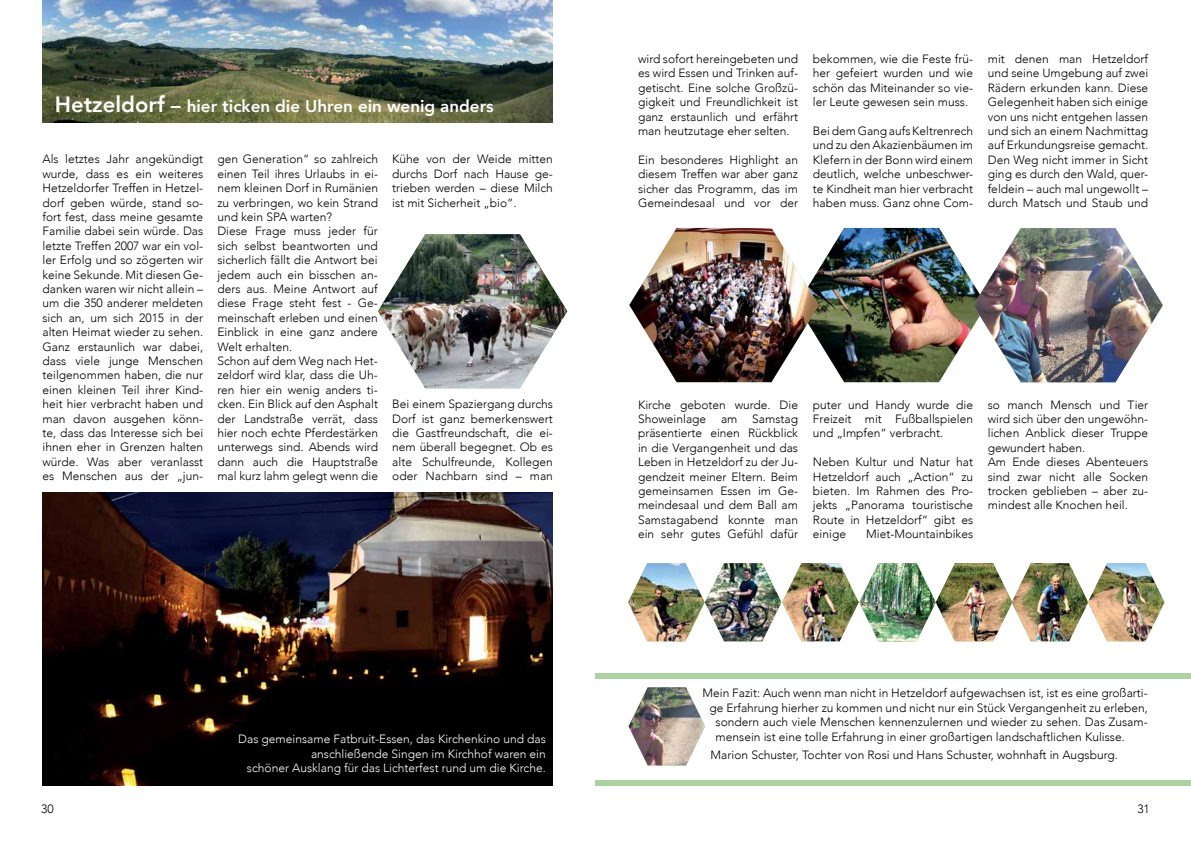
<style>
.page{position:relative;width:1191px;height:842px;background:#fff}
.page>*{position:absolute;margin:0;border:0;box-sizing:border-box;transform-origin:0 0}
.t1{font:800 17px "Avenir";color:#fff}
.t2{font:300 12px/14.4px "Avenir";color:#000;text-align:justify}
.t3{font:300 12px/14.4px "Avenir";color:#fff;text-align:right}
.s1{font-size:22px}
.s2{font-size:20px}
</style>
<div class="page">
<div style="left:595px;top:780px;width:596px;height:5px;background:#add2a2"></div>
<img style="left:43px;top:0;width:510px;height:122px">
<img style="left:43px;top:492px;width:510px;height:293px">
<img style="left:378px;top:234px;width:189px;height:154px">
<img style="left:629px;top:228px;width:344px;height:154px">
<img style="left:973px;top:228px;width:189px;height:154px">
<img style="left:628px;top:687px;width:77px;height:78px">
<img style="left:628px;top:563px;width:536px;height:78px">
<div style="left:595px;top:673px;width:596px;height:5px;background:#add2a2"></div>
<h1 class="t1" style="left:55px;top:93px;width:440px"><span class="s1">Hetzeldorf</span> <span class="s2">–</span> hier ticken die Uhren ein wenig anders</h1>
<p class="t2" style="left:43px;top:152px;width:162px">Als letztes Jahr angekündigt wurde, dass es ein weiteres Hetzeldorfer Treffen in Hetzel&shy;dorf geben würde, stand so&shy;fort fest, dass meine gesamte Familie dabei sein würde. Das letzte Treffen 2007 war ein vol&shy;ler Erfolg und so zögerten wir keine Sekunde. Mit diesen Ge&shy;danken waren wir nicht allein – um die 350 anderer meldeten sich an, um sich 2015 in der alten Heimat wieder zu sehen.<br>Ganz erstaunlich war dabei, dass viele junge Menschen teilgenommen haben, die nur einen kleinen Teil ihrer Kind&shy;heit hier verbracht haben und man davon ausgehen könn&shy;te, dass das Interesse sich bei ihnen eher in Grenzen halten würde. Was aber veranlasst es Menschen aus der „jun-</p>
<p class="t2" style="left:217px;top:152px;width:162px;text-align:left">gen Generation“ so zahlreich einen Teil ihres Urlaubs in ei&shy;nem kleinen Dorf in Rumänien zu verbringen, wo kein Strand und kein SPA warten?<br>Diese Frage muss jeder für sich selbst beantworten und sicherlich fällt die Antwort bei jedem auch ein bisschen an&shy;ders aus. Meine Antwort auf diese Frage steht fest - Ge&shy;meinschaft erleben und einen<br>Einblick in eine ganz andere<br>Welt erhalten.<br>Schon auf dem Weg nach Het&shy;zeldorf wird klar, dass die Uh&shy;ren hier ein wenig anders ti&shy;cken. Ein Blick auf den Asphalt der Landstraße verrät, dass hier noch echte Pferdestärken unterwegs sind. Abends wird dann auch die Hauptstraße mal kurz lahm gelegt wenn die</p>
<p class="t2" style="left:392px;top:152px;width:162px">Kühe von der Weide mitten durchs Dorf nach Hause ge&shy;trieben werden – diese Milch ist mit Sicherheit „bio“.</p>
<p class="t2" style="left:392px;top:397px;width:162px">Bei einem Spaziergang durchs Dorf ist ganz bemerkenswert die Gastfreundschaft, die ei&shy;nem überall begegnet. Ob es alte Schulfreunde, Kollegen oder Nachbarn sind – man</p>
<p class="t3" style="left:238px;top:732px;width:309px">Das gemeinsame Fatbruit-Essen, das Kirchenkino und das anschließende Singen im Kirchhof waren ein<br>schöner Ausklang für das Lichterfest rund um die Kirche.</p>
<p class="t2" style="left:638px;top:52px;width:162px">wird sofort hereingebeten und es wird Essen und Trinken auf&shy;getischt. Eine solche Großzü&shy;gigkeit und Freundlichkeit ist ganz erstaunlich und erfährt man heutzutage eher selten.</p>
<p class="t2" style="left:638px;top:153px;width:162px">Ein besonderes Highlight an diesem Treffen war aber ganz sicher das Programm, das im Gemeindesaal und vor der</p>
<p class="t2" style="left:813px;top:52px;width:162px">bekommen, wie die Feste frü&shy;her gefeiert wurden und wie schön das Miteinander so vie&shy;ler Leute gewesen sein muss.</p>
<p class="t2" style="left:813px;top:124px;width:162px">Bei dem Gang aufs Keltrenrech und zu den Akazienbäumen im Klefern in der Bonn wird einem deutlich, welche unbeschwer&shy;te Kindheit man hier verbracht haben muss. Ganz ohne Com-</p>
<p class="t2" style="left:987px;top:52px;width:162px">mit denen man Hetzeldorf und seine Umgebung auf zwei Rädern erkunden kann. Diese Gelegenheit haben sich einige von uns nicht entgehen lassen und sich an einem Nachmittag auf Erkundungsreise gemacht.<br>Den Weg nicht immer in Sicht ging es durch den Wald, quer&shy;feldein – auch mal ungewollt – durch Matsch und Staub und</p>
<p class="t2" style="left:638px;top:397px;width:162px">Kirche geboten wurde. Die Showeinlage am Samstag präsentierte einen Rückblick in die Vergangenheit und das Leben in Hetzeldorf zu der Ju&shy;gendzeit meiner Eltern. Beim gemeinsamen Essen im Ge&shy;meindesaal und dem Ball am Samstagabend konnte man ein sehr gutes Gefühl dafür</p>
<p class="t2" style="left:813px;top:397px;width:162px">puter und Handy wurde die Freizeit mit Fußballspielen und „Impfen“ verbracht.</p>
<p class="t2" style="left:813px;top:455px;width:162px">Neben Kultur und Natur hat Hetzeldorf auch „Action“ zu bieten. Im Rahmen des Pro&shy;jekts „Panorama touristische Route in Hetzeldorf“ gibt es einige</p>
<p class="t2" style="left:866px;top:527px;width:108px">Miet-Mountainbikes</p>
<p class="t2" style="left:987px;top:397px;width:162px;text-align:left">so manch Mensch und Tier wird sich über den ungewöhn&shy;lichen Anblick dieser Truppe gewundert haben.<br>Am Ende dieses Abenteuers sind zwar nicht alle Socken trocken geblieben – aber zu&shy;mindest alle Knochen heil.</p>
<p class="t2" style="left:702px;top:686px;width:447px">Mein Fazit: Auch wenn man nicht in Hetzeldorf aufgewachsen ist, ist es eine großarti-</p>
<p class="t2" style="left:709px;top:700px;width:440px">ge Erfahrung hierher zu kommen und nicht nur ein Stück Vergangenheit zu erleben,</p>
<p class="t2" style="left:715px;top:715px;width:433px">sondern auch viele Menschen kennenzulernen und wieder zu sehen. Das Zusam-</p>
<p class="t2" style="left:715px;top:729px;width:411px">mensein ist eine tolle Erfahrung in einer großartigen landschaftlichen Kulisse.</p>
<p class="t2" style="left:710px;top:747px;width:409px">Marion Schuster, Tochter von Rosi und Hans Schuster, wohnhaft in Augsburg.</p>
<p class="t2" style="left:41px;top:801px;width:14px">30</p>
<p class="t2" style="left:1137px;top:801px;width:14px">31</p>
</div>
